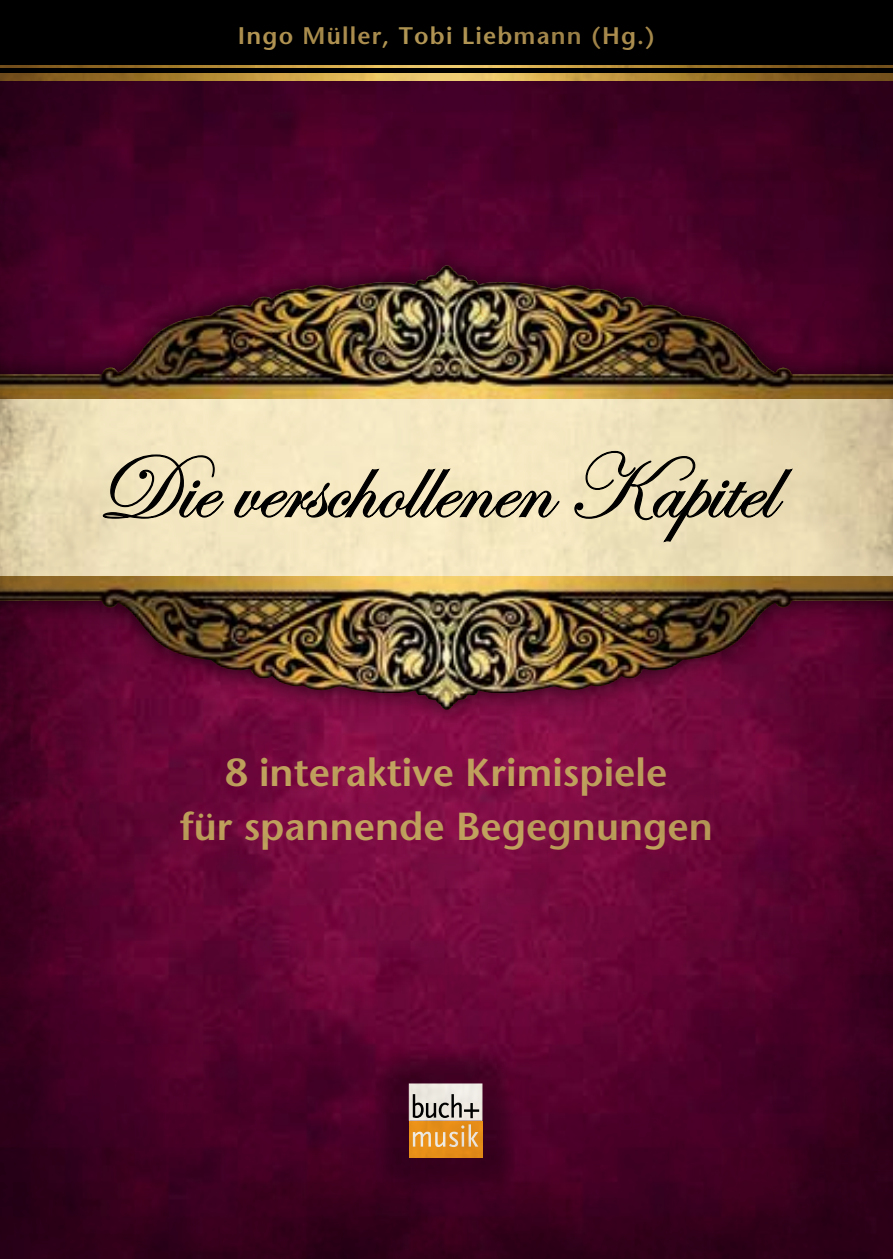
<style>
.page{position:relative;width:893px;height:1259px;background:#fff}
.page>*{position:absolute;margin:0;border:0;box-sizing:border-box;transform-origin:0 0}
.t1{font:93px "Edwardian Script ITC";color:#000}
.t2{font:600 39px/54px "Stone Sans";color:#c6a964;text-align:center}
.t3{font:600 24px "Stone Sans";letter-spacing:.05em;color:#c6a964}
</style>
<div class="page">
<img style="left:0;top:0;width:893px;height:1259px">
<svg style="left:102px;top:454px;width:123px;height:65px;background:#c9bf9e"></svg>
<svg style="left:234px;top:467px;width:326px;height:81px;background:#ddd2af"></svg>
<svg style="left:574px;top:450px;width:220px;height:93px;background:#d4c9a6"></svg>
<p class="t3" style="left:238px;top:21px;width:419px">Ingo Müller, Tobi Liebmann (Hg.)</p>
<h1 class="t1" style="left:97px;top:437px;width:678px">Die verschollenen Kapitel</h1>
<p class="t2" style="left:180px;top:745px;width:534px">8 interaktive Krimispiele<br>für spannende Begegnungen</p>
</div>
